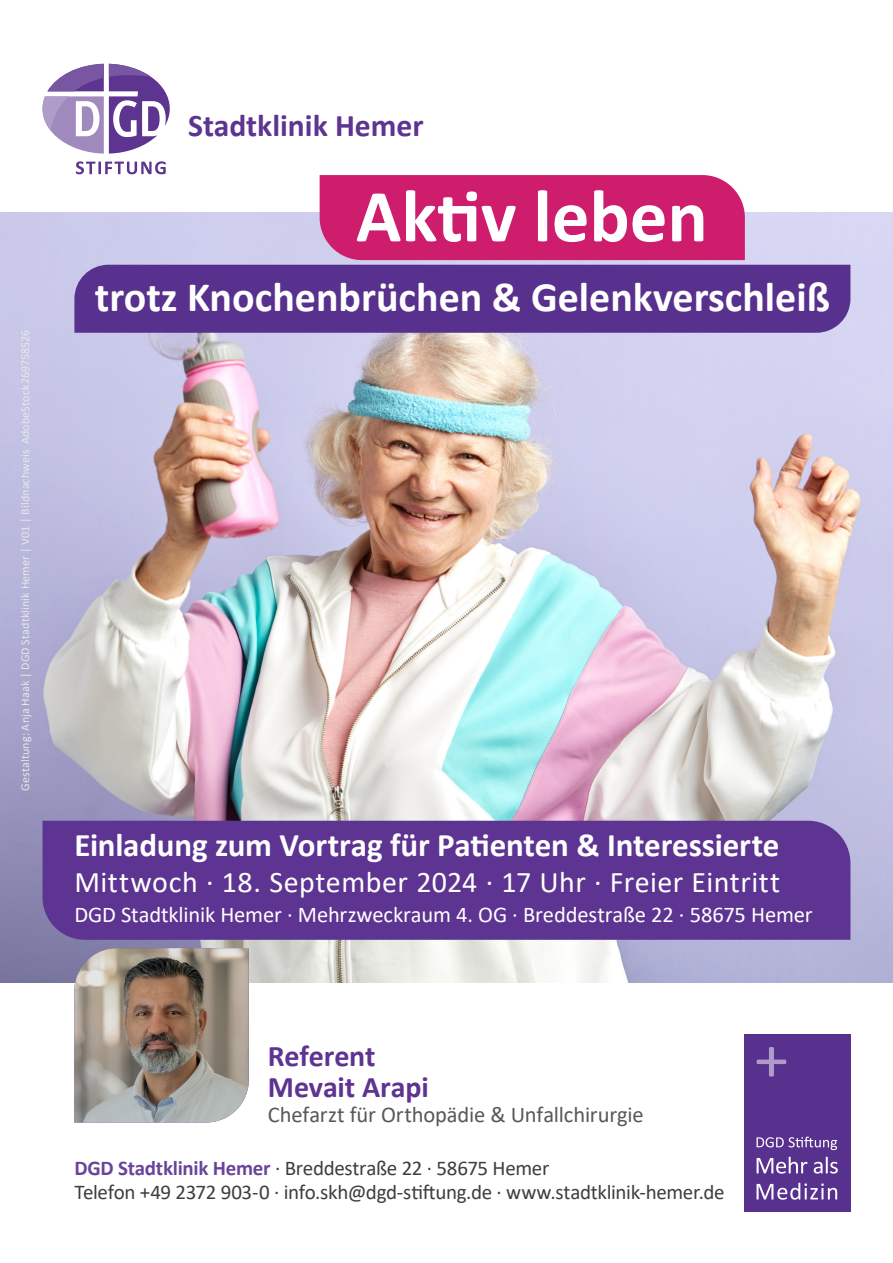
<style>
.page{position:relative;width:893px;height:1263px;background:#fff}
.page>*{position:absolute;margin:0;border:0;box-sizing:border-box;transform-origin:0 0}
.Funktion_8_Bold{font:700 75px "Calibri";color:#fff}
.Funktion_8_Bold-2{font:700 42px "Calibri";color:#fff}
.Funktion_8_Bold-3{font:700 33px "Calibri";letter-spacing:-.005em;color:#fff}
.t1{font:700 31.65px "Calibri";color:#5e3491}
.Funktion_8_Bold-4{font:30px "Calibri";letter-spacing:.015em;color:#fff}
.Funktion_8_Bold-5{font:700 30px/30px "Calibri";letter-spacing:-.005em;color:#5d3491}
.Funktion_8_Bold-6{font:22.5px "Calibri";letter-spacing:-.005em;color:#fff}
.Funktion_8_Bold-7{font:22.5px "Calibri";letter-spacing:-.005em;color:#57585a}
.Funktion_8_Bold-8{font:21px/24px "Calibri";letter-spacing:-.015em;color:#3e3e3f}
.Funktion_8_Bold-9{font:12px "Calibri";letter-spacing:.01em;color:#e6e7e9}
.s1{font-weight:700;color:#684598}
</style>
<div class="page">
<img style="left:0;top:213px;width:893px;height:769px">
<div style="left:744px;top:1035px;width:106px;height:177px;background:#58308d"></div>
<svg style="left:756px;top:1047px;width:30px;height:29px"></svg>
<svg style="left:756px;top:1183px;width:81px;height:17px"></svg>
<svg style="left:757px;top:1157px;width:81px;height:16px"></svg>
<svg style="left:756px;top:1136px;width:81px;height:14px"></svg>
<svg style="left:76px;top:161px;width:90px;height:13px"></svg>
<svg style="left:43px;top:64px;width:127px;height:90px"></svg>
<img style="left:74px;top:948px;width:175px;height:174px">
<div style="left:320px;top:175px;width:425px;height:85px;background:#ce1d6c"></div>
<div style="left:74px;top:265px;width:776px;height:68px;background:#58308d"></div>
<div style="left:43px;top:821px;width:807px;height:119px;background:#5d3491"></div>
<p class="Funktion_8_Bold-9" style="left:17px;top:791px;width:463px;rotate:-90deg">Gestaltung: Anja Haak | DGD Stadtklinik Hemer | V01 | Bildnachweis AdobeStock269758526</p>
<h3 class="t1" style="left:188px;top:103px;width:237px">Stadtklinik Hemer</h3>
<p class="Funktion_8_Bold" style="left:356px;top:163px;width:353px">Aktiv leben</p>
<p class="Funktion_8_Bold-2" style="left:95px;top:267px;width:737px">trotz Knochenbrüchen &amp; Gelenkverschleiß</p>
<p class="Funktion_8_Bold-3" style="left:74px;top:822px;width:707px">Einladung zum Vortrag für Patienten &amp; Interessierte</p>
<p class="Funktion_8_Bold-4" style="left:74px;top:861px;width:707px">Mittwoch · 18. September 2024 · 17 Uhr · Freier Eintritt</p>
<p class="Funktion_8_Bold-6" style="left:74px;top:899px;width:740px">DGD Stadtklinik Hemer · Mehrzweckraum 4. OG · Breddestraße 22 · 58675 Hemer</p>
<p class="Funktion_8_Bold-5" style="left:268px;top:1041px;width:162px">Referent<br>Mevait Arapi</p>
<p class="Funktion_8_Bold-7" style="left:268px;top:1099px;width:377px">Chefarzt für Orthopädie &amp; Unfallchirurgie</p>
<p class="Funktion_8_Bold-8" style="left:74px;top:1156px;width:652px"><span class="s1">DGD Stadtklinik Hemer</span> · Breddestraße 22 · 58675 Hemer<br>Telefon +49 2372 903-0 · info.skh@dgd-stiftung.de · www.stadtklinik-hemer.de</p>
</div>
